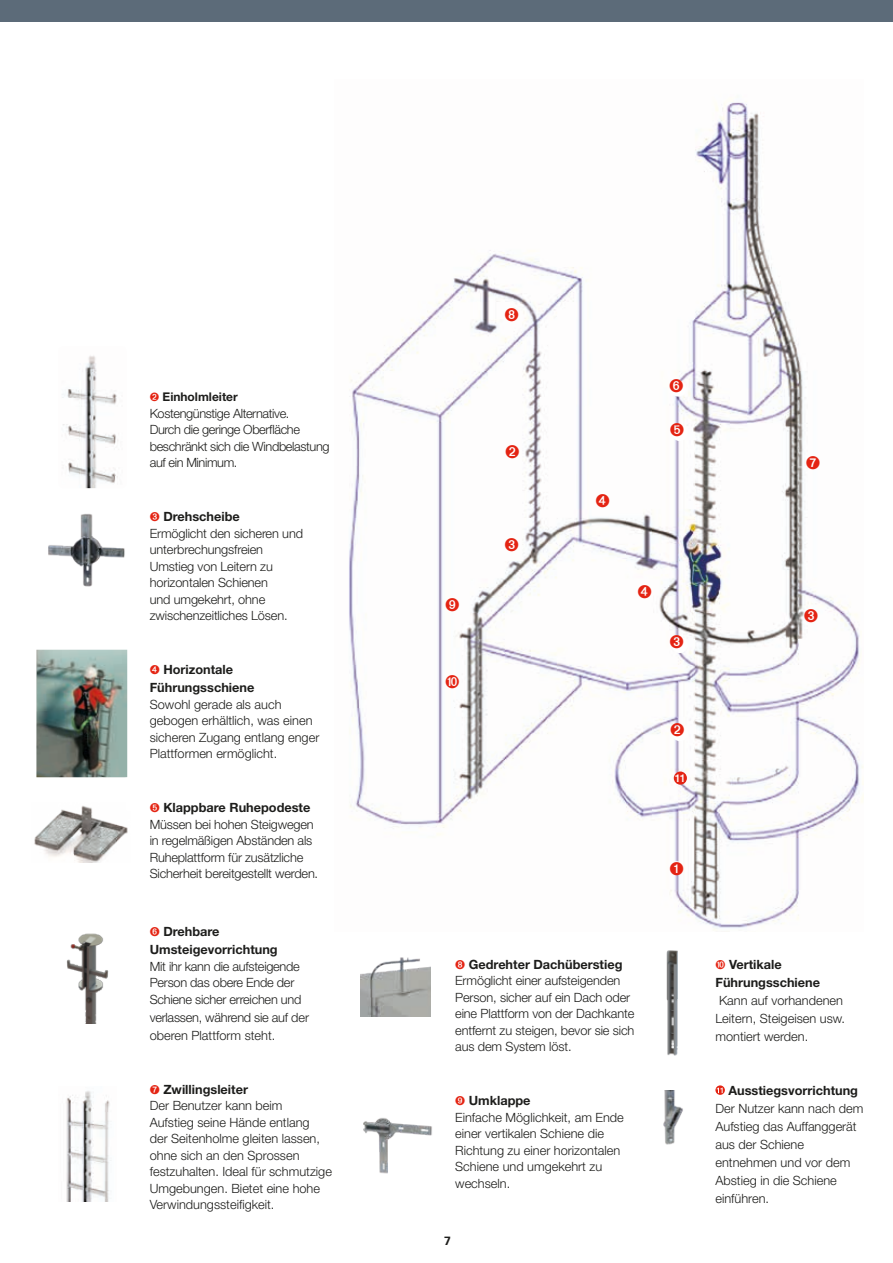
<style>
.page{position:relative;width:893px;height:1263px;background:#fff}
.page>*{position:absolute;margin:0;border:0;box-sizing:border-box;transform-origin:0 0}
.t1{font:300 12.75px/16.5px "Helvetica Neue LT Std";letter-spacing:-.01em;color:#1d1d1b}
.t2{font:700 12.75px/18px "Helvetica Neue LT Std";color:#1d1d1b}
.t3{font:300 12.75px/16.5px "Helvetica Neue LT Std";letter-spacing:-.03em;color:#1d1d1b}
.t4{font:700 12px "Helvetica Neue LT Std";color:#1d1d1b}
.t5{font:700 12px "Univers LT Std";color:#1d1d1b}
.t6{font:500 10.8px "Helvetica Neue LT Std";color:#fff}
.s1{color:#e42413}
.s2{font-weight:700}
</style>
<div class="page">
<div style="left:0;top:0;width:893px;height:21px;background:#5c6b79"></div>
<img style="left:349px;top:101px;width:515px;height:829px">
<div style="left:670px;top:380px;width:16px;height:17px;background:#fff;border-radius:50%"></div>
<div style="left:672px;top:425px;width:16px;height:16px;background:#fff;border-radius:50%"></div>
<div style="left:671px;top:637px;width:17px;height:16px;background:#fff;border-radius:50%"></div>
<div style="left:672px;top:725px;width:16px;height:16px;background:#fff;border-radius:50%"></div>
<div style="left:670px;top:861px;width:13px;height:13px;background:#f1eff6;border-radius:50%"></div>
<div style="left:674px;top:771px;width:13px;height:14px;background:#e42413;border-radius:50%"></div>
<img style="left:34px;top:806px;width:94px;height:57px">
<img style="left:66px;top:1091px;width:45px;height:110px">
<img style="left:48px;top:513px;width:77px;height:74px">
<img style="left:36px;top:650px;width:91px;height:127px">
<img style="left:66px;top:933px;width:43px;height:90px">
<img style="left:360px;top:957px;width:70px;height:60px">
<img style="left:666px;top:950px;width:12px;height:106px">
<img style="left:363px;top:1118px;width:69px;height:56px">
<img style="left:663px;top:1090px;width:20px;height:55px">
<img style="left:62px;top:356px;width:56px;height:132px">
<svg style="left:715px;top:1085px;width:10px;height:10px"></svg>
<svg style="left:717px;top:1088px;width:6px;height:5px"></svg>
<svg style="left:804px;top:609px;width:13px;height:13px"></svg>
<svg style="left:505px;top:538px;width:13px;height:14px"></svg>
<svg style="left:638px;top:585px;width:13px;height:13px"></svg>
<svg style="left:806px;top:456px;width:14px;height:13px"></svg>
<svg style="left:505px;top:308px;width:13px;height:13px"></svg>
<svg style="left:506px;top:445px;width:13px;height:13px"></svg>
<svg style="left:596px;top:494px;width:13px;height:13px"></svg>
<svg style="left:670px;top:378px;width:13px;height:14px"></svg>
<svg style="left:671px;top:423px;width:13px;height:13px"></svg>
<svg style="left:670px;top:635px;width:13px;height:13px"></svg>
<svg style="left:671px;top:723px;width:13px;height:14px"></svg>
<svg style="left:446px;top:598px;width:13px;height:13px"></svg>
<svg style="left:446px;top:675px;width:13px;height:13px"></svg>
<svg style="left:670px;top:862px;width:13px;height:13px"></svg>
<p class="t4" style="left:150px;top:389px;width:90px"><span class="s1">➋</span> Einholmleiter</p>
<p class="t3" style="left:150px;top:404px;width:181px">Kostengünstige Alternative.<br>Durch die geringe Oberfläche beschränkt sich die Windbelastung auf ein Minimum.</p>
<p class="t1" style="left:150px;top:508px;width:155px"><span class="s1">➌</span> <span class="s2">Drehscheibe<br></span>Ermöglicht den sicheren und unterbrechungsfreien<br>Umstieg von Leitern zu horizontalen Schienen<br>und umgekehrt, ohne zwischenzeitliches Lösen.</p>
<p class="t2" style="left:150px;top:660px;width:106px"><span class="s1">➍</span> Horizontale<br>Führungsschiene</p>
<p class="t1" style="left:150px;top:695px;width:171px">Sowohl gerade als auch gebogen erhältlich, was einen sicheren Zugang entlang enger<br>Plattformen ermöglicht.</p>
<p class="t1" style="left:150px;top:799px;width:170px"><span class="s1">➎</span> <span class="s2">Klappbare Ruhepodeste<br></span>Müssen bei hohen Steigwegen in regelmäßigen Abständen als<br>Ruheplattform für zusätzliche<br>Sicherheit bereitgestellt werden.</p>
<p class="t2" style="left:150px;top:922px;width:129px"><span class="s1">➏</span> Drehbare<br>Umsteigevorrichtung</p>
<p class="t1" style="left:150px;top:958px;width:153px">Mit ihr kann die aufsteigende<br>Person das obere Ende der<br>Schiene sicher erreichen und</p>
<p class="t1" style="left:150px;top:1008px;width:161px;line-height:18px">verlassen, während sie auf der oberen Plattform steht.</p>
<p class="t1" style="left:150px;top:1081px;width:184px"><span class="s1">➐</span> <span class="s2">Zwillingsleiter<br></span>Der Benutzer kann beim<br>Aufstieg seine Hände entlang<br>der Seitenholme gleiten lassen, ohne sich an den Sprossen festzuhalten. Ideal für schmutzige<br>Umgebungen. Bietet eine hohe<br>Verwindungssteifigkeit.</p>
<p class="t6" style="left:675px;top:772px;width:13px">11</p>
<p class="t1" style="left:455px;top:956px;width:181px"><span class="s1">➑</span> <span class="s2">Gedrehter Dachüberstieg<br></span>Ermöglicht einer aufsteigenden<br>Person, sicher auf ein Dach oder eine Plattform von der Dachkante entfernt zu steigen, bevor sie sich aus dem System löst.</p>
<p class="t1" style="left:455px;top:1092px;width:170px"><span class="s1">➒</span> <span class="s2">Umklappe<br></span>Einfache Möglichkeit, am Ende einer vertikalen Schiene die<br>Richtung zu einer horizontalen<br>Schiene und umgekehrt zu wechseln.</p>
<p class="t5" style="left:444px;top:1233px;width:8px">7</p>
<p class="t2" style="left:715px;top:955px;width:106px"><span class="s1">➓</span> Vertikale<br>Führungsschiene</p>
<p class="t1" style="left:715px;top:991px;width:131px;line-height:18px">Kann auf vorhandenen<br>Leitern, Steigeisen usw. montiert werden.</p>
<p class="t2" style="left:728px;top:1081px;width:131px">Ausstiegsvorrichtung</p>
<p class="t1" style="left:715px;top:1099px;width:149px;line-height:18px">Der Nutzer kann nach dem<br>Aufstieg das Auffanggerät aus der Schiene entnehmen und vor dem<br>Abstieg in die Schiene einführen.</p>
</div>
